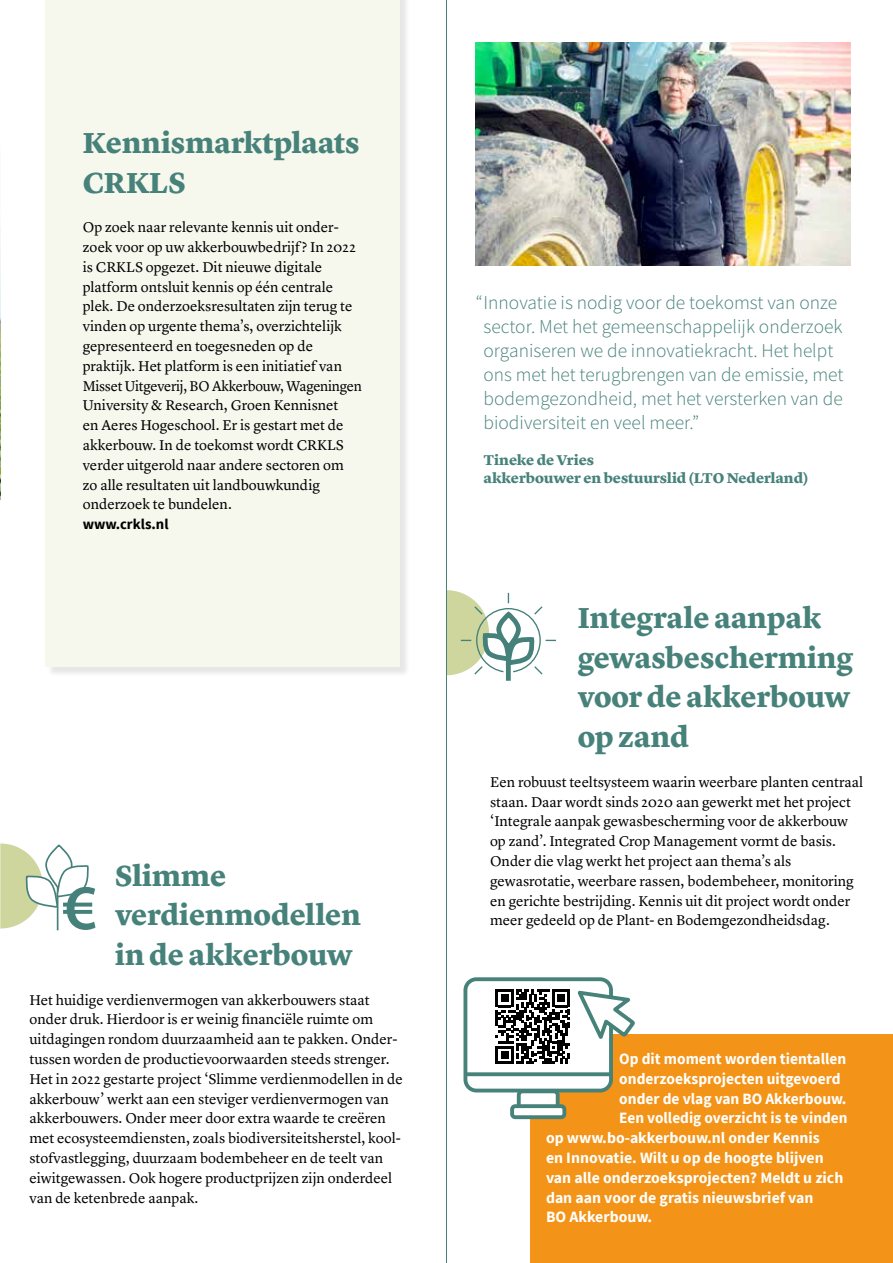
<style>
.page{position:relative;width:893px;height:1263px;background:#fff}
.page>*{position:absolute;margin:0;border:0;box-sizing:border-box;transform-origin:0 0}
.t1{font:900 30px/39.6px "Lyon Text";color:#46827a}
.t2{font:19.5px/24px "Source Sans Variable";color:#46827a}
.t3{font:700 15.75px "Source Sans Pro";color:#fff}
.t4{font:14.7px/19.8px "Lyon Text";color:#000}
.t5{font:900 14.7px/18px "Lyon Text";letter-spacing:-.005em;color:#46827a}
.t6{font:700 14.7px "Source Sans Pro";color:#000}
</style>
<div class="page">
<img style="left:476px;top:43px;width:374px;height:223px">
<img style="left:0;top:227px;width:1px;height:272px">
<div style="left:530px;top:1034px;width:363px;height:229px;background:#f39317"></div>
<div style="left:465px;top:979px;width:146px;height:111px;background:#fff;border-radius:11px"></div>
<div style="left:463px;top:977px;width:150px;height:115px;border:4px solid #46827a;border-radius:11px"></div>
<svg style="left:467px;top:1072px;width:143px;height:4px"></svg>
<div style="left:519px;top:1091px;width:39px;height:20px;background:#fff;border-radius:4px"></div>
<div style="left:517px;top:1089px;width:43px;height:24px;border:4px solid #46827a;border-radius:4px"></div>
<div style="left:512px;top:1106px;width:52px;height:11px;background:#fff;border-radius:3px"></div>
<div style="left:510px;top:1104px;width:56px;height:15px;border:4px solid #46827a;border-radius:3px"></div>
<svg style="left:496px;top:988px;width:139px;height:76px"></svg>
<svg style="left:0;top:843px;width:95px;height:87px"></svg>
<div style="left:47px;top:0;width:363px;height:677px;background:#000;opacity:.1"></div>
<div style="left:45px;top:0;width:355px;height:667px;background:#f6f7ed"></div>
<div style="left:506px;top:645px;width:5px;height:36px;background:#45817a"></div>
<svg style="left:447px;top:590px;width:108px;height:86px"></svg>
<hr style="left:446px;top:0;width:1px;height:1263px;background:#46827a">
<h1 class="t1" style="left:83px;top:121px;width:278px">Kennismarktplaats<br>CRKLS</h1>
<p class="t4" style="left:83px;top:216px;width:281px">Op zoek naar relevante kennis uit onder&shy;zoek voor op uw akkerbouwbedrijf? In 2022 is CRKLS opgezet. Dit nieuwe digitale platform ontsluit kennis op één centrale plek. De onderzoeksresultaten zijn terug te vinden op urgente thema’s, overzichtelijk gepresenteerd en toegesneden op de praktijk. Het platform is een initiatief van Misset Uitgeverij, BO Akkerbouw, Wageningen University &amp; Research, Groen Kennisnet<br>en Aeres Hogeschool. Er is gestart met de akkerbouw. In de toekomst wordt CRKLS verder uitgerold naar andere sectoren om zo alle resultaten uit landbouwkundig onderzoek te bundelen.</p>
<p class="t6" style="left:83px;top:514px;width:87px">www.crkls.nl</p>
<h1 class="t1" style="left:115px;top:853px;width:247px">Slimme verdienmodellen in de akkerbouw</h1>
<p class="t4" style="left:29px;top:988px;width:375px">Het huidige verdienvermogen van akkerbouwers staat onder druk. Hierdoor is er weinig financiële ruimte om uitdagingen rondom duurzaamheid aan te pakken. Onder&shy;tussen worden de productievoorwaarden steeds strenger.<br>Het in 2022 gestarte project ‘Slimme verdienmodellen in de akkerbouw’ werkt aan een steviger verdienvermogen van akkerbouwers. Onder meer door extra waarde te creëren met ecosysteemdiensten, zoals biodiversiteitsherstel, kool&shy;stofvastlegging, duurzaam bodembeheer en de teelt van eiwitgewassen. Ook hogere productprijzen zijn onderdeel van de ketenbrede aanpak.</p>
<p class="t2" style="left:483px;top:291px;width:362px;text-indent:-8px">“ Innovatie is nodig voor de toekomst van onze sector. Met het gemeenschappelijk onderzoek organiseren we de innovatiekracht. Het helpt ons met het terugbrengen van de emissie, met bodemgezondheid, met het versterken van de biodiversiteit en veel meer.”</p>
<p class="t5" style="left:483px;top:450px;width:326px">Tineke de Vries<br>akkerbouwer en bestuurslid (LTO Nederland)</p>
<h1 class="t1" style="left:578px;top:596px;width:277px">Integrale aanpak gewasbescherming voor de akkerbouw op zand</h1>
<p class="t4" style="left:490px;top:771px;width:375px">Een robuust teeltsysteem waarin weerbare planten centraal staan. Daar wordt sinds 2020 aan gewerkt met het project ‘Integrale aanpak gewasbescherming voor de akkerbouw op zand’. Integrated Crop Management vormt de basis.<br>Onder die vlag werkt het project aan thema’s als gewasrotatie, weerbare rassen, bodembeheer, monitoring en gerichte bestrijding. Kennis uit dit project wordt onder meer gedeeld op de Plant- en Bodemgezondheidsdag.</p>
<p class="t3" style="left:619px;top:1048px;width:228px">Op dit moment worden tientallen</p>
<p class="t3" style="left:619px;top:1068px;width:223px">onderzoeksprojecten uitgevoerd</p>
<p class="t3" style="left:619px;top:1088px;width:229px">onder de vlag van BO Akkerbouw.</p>
<p class="t3" style="left:619px;top:1107px;width:230px">Een volledig overzicht is te vinden</p>
<p class="t3" style="left:546px;top:1127px;width:275px">op www.bo-akkerbouw.nl onder Kennis</p>
<p class="t3" style="left:546px;top:1147px;width:279px">en Innovatie. Wilt u op de hoogte blijven</p>
<p class="t3" style="left:546px;top:1167px;width:299px">van alle onderzoeksprojecten? Meldt u zich</p>
<p class="t3" style="left:546px;top:1187px;width:269px">dan aan voor de gratis nieuwsbrief van</p>
<p class="t3" style="left:546px;top:1206px;width:108px">BO Akkerbouw.</p>
</div>
